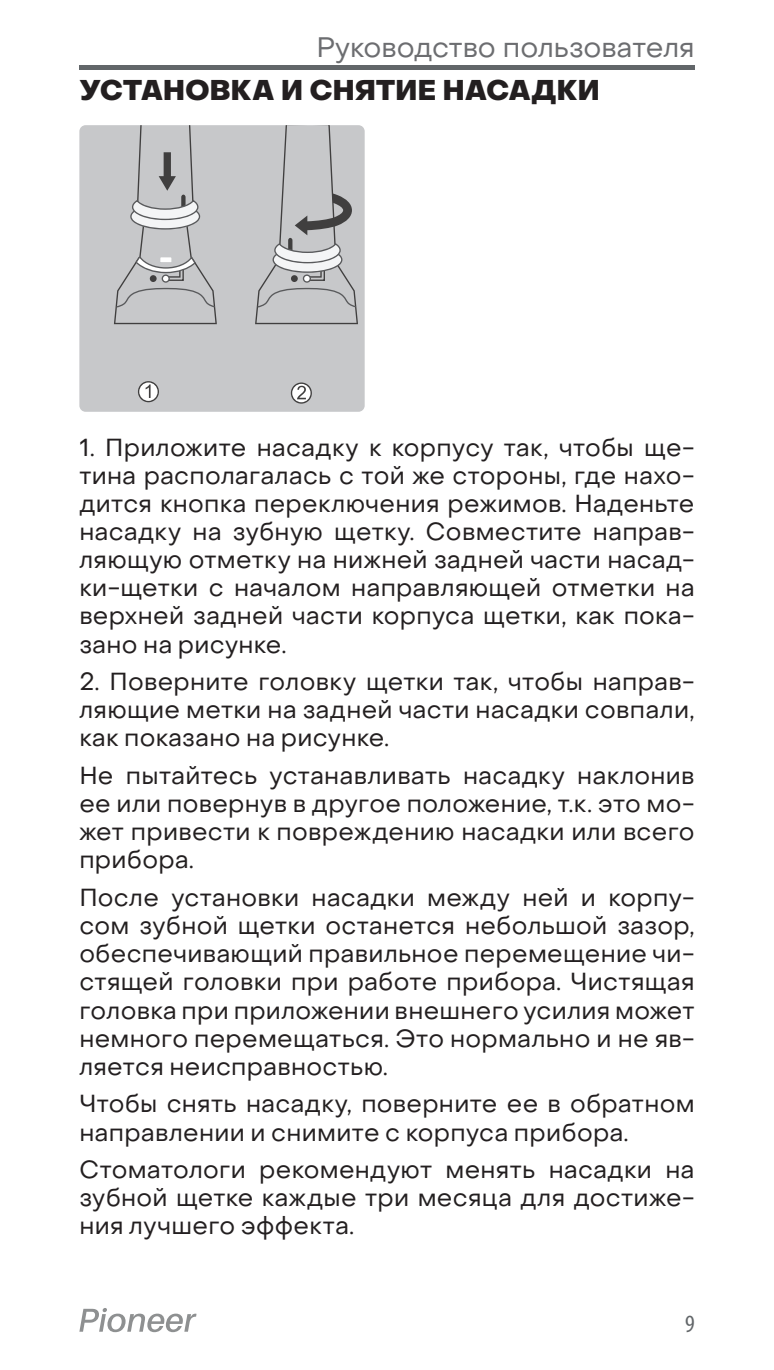
<style>
.page{position:relative;width:774px;height:1370px;background:#fff}
.page>*{position:absolute;margin:0;border:0;box-sizing:border-box;transform-origin:0 0}
.t1{font:28px "Object Sans";color:#6c6d70}
.Заголовки{font:800 28px "Object Sans";letter-spacing:.01em;color:#231f20}
.t2{font:condensed 24.85px "Myriad Pro";color:#626669}
.Основной_текстовый_б{font:24.5px/28px "Object Sans";letter-spacing:.01em;color:#231f20;text-align:justify}
</style>
<div class="page">
<div style="left:79px;top:65px;width:615px;height:5px;background:#626669"></div>
<svg style="left:79px;top:1308px;width:118px;height:23px"></svg>
<div style="left:79px;top:125px;width:286px;height:287px;background:#c7c8ca;border-radius:6px"></div>
<svg style="left:255px;top:125px;width:103px;height:199px"></svg>
<svg style="left:138px;top:381px;width:21px;height:21px"></svg>
<svg style="left:291px;top:382px;width:21px;height:21px"></svg>
<svg style="left:114px;top:125px;width:103px;height:199px"></svg>
<p class="t1" style="left:316px;top:30px;width:380px">Руководство пользователя</p>
<p class="Заголовки" style="left:79px;top:73px;width:522px">УСТАНОВКА И СНЯТИЕ НАСАДКИ</p>
<p class="Основной_текстовый_б" style="left:79px;top:434px;width:617px">1. Приложите насадку к корпусу так, чтобы ще&shy;тина располагалась с той же стороны, где нахо&shy;дится кнопка переключения режимов. Наденьте насадку на зубную щетку. Совместите направ&shy;ляющую отметку на нижней задней части насад&shy;ки-щетки с началом направляющей отметки на верхней задней части корпуса щетки, как пока&shy;зано на рисунке.</p>
<p class="Основной_текстовый_б" style="left:79px;top:668px;width:617px">2. Поверните головку щетки так, чтобы направ&shy;ляющие метки на задней части насадки совпали, как показано на рисунке.</p>
<p class="Основной_текстовый_б" style="left:79px;top:762px;width:617px">Не пытайтесь устанавливать насадку наклонив ее или повернув в другое положение, т.к. это мо&shy;жет привести к повреждению насадки или всего прибора.</p>
<p class="Основной_текстовый_б" style="left:79px;top:883px;width:617px">После установки насадки между ней и корпу&shy;сом зубной щетки останется небольшой зазор, обеспечивающий правильное перемещение чи&shy;стящей головки при работе прибора. Чистящая головка при приложении внешнего усилия может немного перемещаться. Это нормально и не яв&shy;ляется неисправностью.</p>
<p class="Основной_текстовый_б" style="left:79px;top:1089px;width:617px">Чтобы снять насадку, поверните ее в обратном направлении и снимите с корпуса прибора.</p>
<p class="Основной_текстовый_б" style="left:79px;top:1155px;width:617px">Стоматологи рекомендуют менять насадки на зубной щетке каждые три месяца для достиже&shy;ния лучшего эффекта.</p>
<p class="t2" style="left:685px;top:1310px;width:11px">9</p>
</div>
